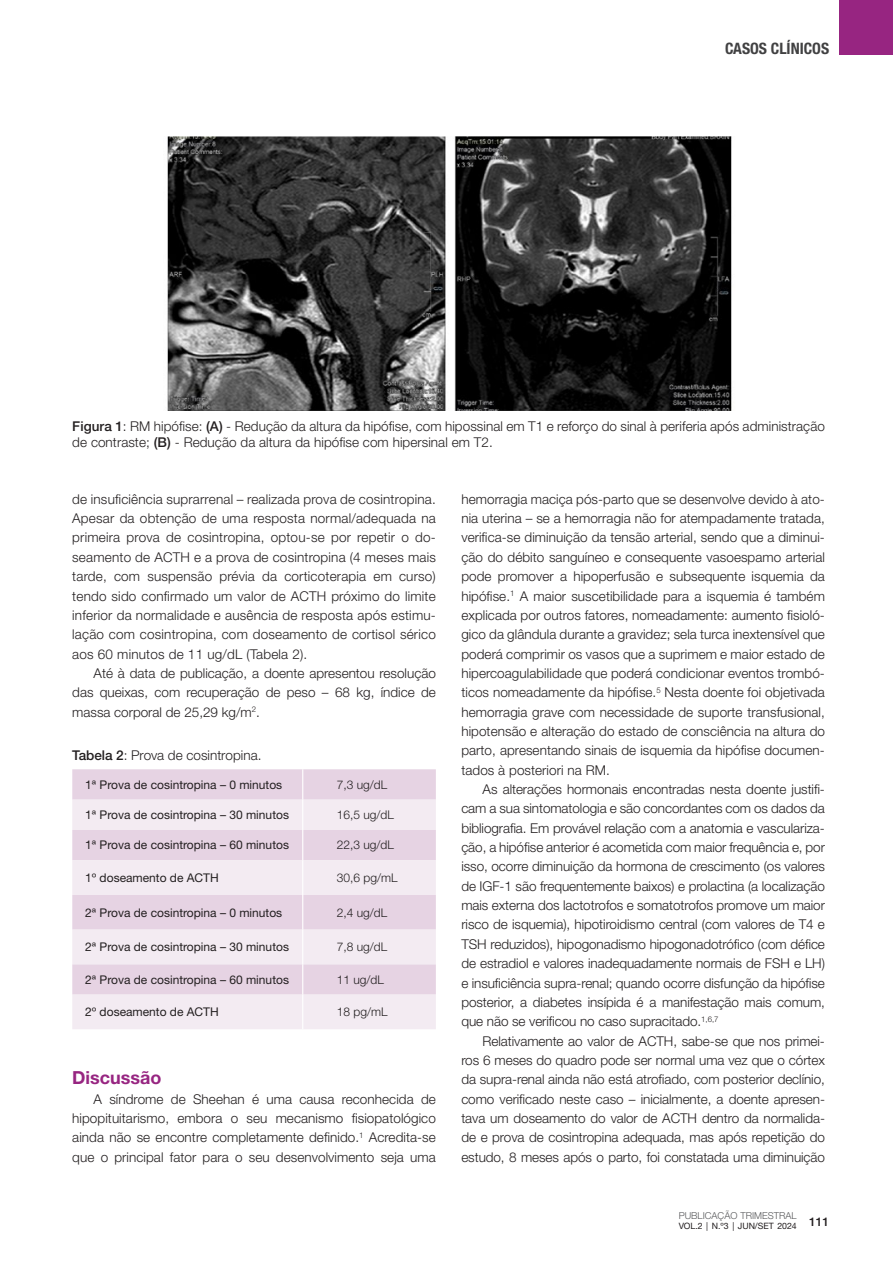
<style>
.page{position:relative;width:893px;height:1263px;background:#fff}
.page>*{position:absolute;margin:0;border:0;box-sizing:border-box;transform-origin:0 0}
.t1{font:700 18px "Helvetica Neue LT Std";color:#972581}
.t2{font:700 condensed 15.75px "Helvetica Neue LT Std";color:#414142}
.t3{font:300 13.5px/19.4px "Helvetica Neue LT Std";letter-spacing:.005em;color:#231f20;text-align:justify}
.t4{font:12px "Helvetica Neue LT Std";color:#231f20}
.t5{font:300 12px "Helvetica Neue LT Std";color:#231f20}
.t6{font:500 12px "Helvetica Neue LT Std";color:#231f20}
.t7{font:300 9.6px "Helvetica Neue LT Std";color:#58595b}
.t8{font:8.7px "Helvetica Neue LT Std";letter-spacing:-.005em;color:#231f20}
.s1{font-weight:500}
</style>
<div class="page">
<div style="left:838px;top:0;width:55px;height:55px;background:#972581"></div>
<img style="left:167px;top:136px;width:565px;height:275px">
<div style="left:72px;top:769px;width:364px;height:31px;background:#e6d3e3"></div>
<svg style="left:72px;top:800px;width:364px;height:229px;background:#ede1eb"></svg>
<hr style="left:302px;top:769px;width:1px;height:31px;background:#fff">
<hr style="left:302px;top:800px;width:1px;height:30px;background:#fff">
<hr style="left:302px;top:830px;width:1px;height:30px;background:#fff">
<hr style="left:302px;top:860px;width:1px;height:35px;background:#fff">
<hr style="left:302px;top:895px;width:1px;height:35px;background:#fff">
<hr style="left:302px;top:930px;width:1px;height:34px;background:#fff">
<hr style="left:302px;top:964px;width:1px;height:30px;background:#fff">
<hr style="left:302px;top:994px;width:1px;height:35px;background:#fff">
<p class="t2" style="left:725px;top:39px;width:106px">CASOS CLÍNICOS</p>
<p class="t3" style="left:72px;top:418px;width:754px;line-height:16.2px"><span class="s1">Figura 1</span>: RM hipófise: <span class="s1">(A)</span> - Redução da altura da hipófise, com hipossinal em T1 e reforço do sinal à periferia após administração de contraste; <span class="s1">(B)</span> - Redução da altura da hipófise com hipersinal em T2.</p>
<p class="t3" style="left:72px;top:489px;width:365px">de insuficiência suprarrenal – realizada prova de cosintropina.<br>Apesar da obtenção de uma resposta normal/adequada na primeira prova de cosintropina, optou-se por repetir o do&shy;seamento de ACTH e a prova de cosintropina (4 meses mais tarde, com suspensão prévia da corticoterapia em curso) tendo sido confirmado um valor de ACTH próximo do limite inferior da normalidade e ausência de resposta após estimu&shy;lação com cosintropina, com doseamento de cortisol sérico aos 60 minutos de 11 ug/dL (Tabela 2).</p>
<p class="t3" style="left:72px;top:663px;width:365px;text-indent:21px">Até à data de publicação, a doente apresentou resolução das queixas, com recuperação de peso – 68 kg, índice de massa corporal de 25,29 kg/m<sup>2</sup>.</p>
<p class="t3" style="left:72px;top:745px;width:191px"><span class="s1">Tabela 2</span>: Prova de cosintropina.</p>
<p class="t4" style="left:85px;top:777px;width:199px">1ª Prova de cosintropina – 0 minutos</p>
<p class="t5" style="left:337px;top:777px;width:52px">7,3 ug/dL</p>
<p class="t4" style="left:85px;top:808px;width:205px">1ª Prova de cosintropina – 30 minutos</p>
<p class="t5" style="left:337px;top:807px;width:59px">16,5 ug/dL</p>
<p class="t4" style="left:85px;top:838px;width:205px">1ª Prova de cosintropina – 60 minutos</p>
<p class="t5" style="left:337px;top:838px;width:59px">22,3 ug/dL</p>
<p class="t4" style="left:85px;top:870px;width:135px">1º doseamento de ACTH</p>
<p class="t5" style="left:337px;top:870px;width:62px">30,6 pg/mL</p>
<p class="t4" style="left:85px;top:905px;width:199px">2ª Prova de cosintropina – 0 minutos</p>
<p class="t5" style="left:337px;top:905px;width:52px">2,4 ug/dL</p>
<p class="t4" style="left:85px;top:940px;width:205px">2ª Prova de cosintropina – 30 minutos</p>
<p class="t5" style="left:337px;top:940px;width:52px">7,8 ug/dL</p>
<p class="t4" style="left:85px;top:972px;width:205px">2ª Prova de cosintropina – 60 minutos</p>
<p class="t5" style="left:337px;top:972px;width:49px">11 ug/dL</p>
<p class="t4" style="left:85px;top:1005px;width:135px">2º doseamento de ACTH</p>
<p class="t5" style="left:337px;top:1004px;width:52px">18 pg/mL</p>
<h1 class="t1" style="left:72px;top:1067px;width:91px">Discussão</h1>
<p class="t3" style="left:72px;top:1089px;width:365px;text-indent:21px">A síndrome de Sheehan é uma causa reconhecida de hipopituitarismo, embora o seu mecanismo fisiopatológico ainda não se encontre completamente definido.<sup>1</sup> Acredita-se que o principal fator para o seu desenvolvimento seja uma</p>
<p class="t3" style="left:461px;top:489px;width:365px">hemorragia maciça pós-parto que se desenvolve devido à ato&shy;nia uterina – se a hemorragia não for atempadamente tratada, verifica-se diminuição da tensão arterial, sendo que a diminui&shy;ção do débito sanguíneo e consequente vasoespamo arterial pode promover a hipoperfusão e subsequente isquemia da hipófise.<sup>1</sup> A maior suscetibilidade para a isquemia é também explicada por outros fatores, nomeadamente: aumento fisioló&shy;gico da glândula durante a gravidez; sela turca inextensível que poderá comprimir os vasos que a suprimem e maior estado de hipercoagulabilidade que poderá condicionar eventos trombó&shy;ticos nomeadamente da hipófise.<sup>5</sup> Nesta doente foi objetivada hemorragia grave com necessidade de suporte transfusional, hipotensão e alteração do estado de consciência na altura do parto, apresentando sinais de isquemia da hipófise documen&shy;tados à posteriori na RM.</p>
<p class="t3" style="left:461px;top:779px;width:365px;text-indent:21px">As alterações hormonais encontradas nesta doente justifi&shy;cam a sua sintomatologia e são concordantes com os dados da bibliografia. Em provável relação com a anatomia e vasculariza&shy;ção, a hipófise anterior é acometida com maior frequência e, por isso, ocorre diminuição da hormona de crescimento (os valores de IGF-1 são frequentemente baixos) e prolactina (a localização mais externa dos lactotrofos e somatotrofos promove um maior risco de isquemia), hipotiroidismo central (com valores de T4 e TSH reduzidos), hipogonadismo hipogonadotrófico (com défice de estradiol e valores inadequadamente normais de FSH e LH) e insuficiência supra-renal; quando ocorre disfunção da hipófise posterior, a diabetes insípida é a manifestação mais comum, que não se verificou no caso supracitado.<sup>1,6,7</sup></p>
<p class="t3" style="left:461px;top:1031px;width:365px;text-indent:21px">Relativamente ao valor de ACTH, sabe-se que nos primei&shy;ros 6 meses do quadro pode ser normal uma vez que o córtex da supra-renal ainda não está atrofiado, com posterior declínio, como verificado neste caso – inicialmente, a doente apresen&shy;tava um doseamento do valor de ACTH dentro da normalida&shy;de e prova de cosintropina adequada, mas após repetição do estudo, 8 meses após o parto, foi constatada uma diminuição</p>
<p class="t7" style="left:679px;top:1209px;width:120px">PUBLICAÇÃO TRIMESTRAL</p>
<p class="t8" style="left:679px;top:1221px;width:120px">VOL.2 | N.º3 | JUN/SET 2024</p>
<p class="t6" style="left:809px;top:1215px;width:22px">111</p>
</div>
